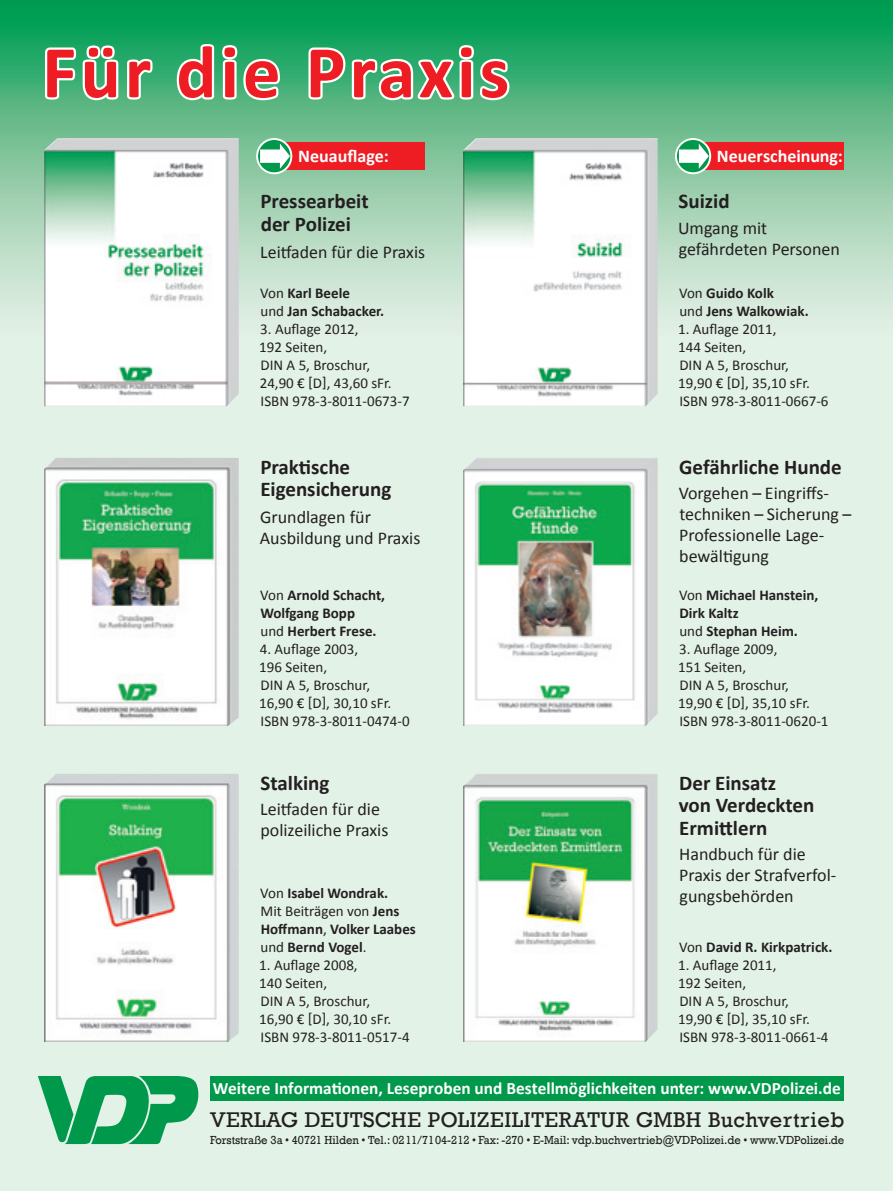
<style>
.page{position:relative;width:893px;height:1191px;background:#e3f2e7}
.page>*{position:absolute;margin:0;border:0;box-sizing:border-box;transform-origin:0 0}
.t1{font:700 75px "Calibri";letter-spacing:.055em;color:#ee1d23}
.t2{font:21.9px "Rockwell";letter-spacing:.03em;color:#231f20}
.t3{font:700 21px/22.5px "Calibri";color:#231f20}
.t4{font:18px/21px "Calibri";color:#231f20}
.t5{font:700 18px "Calibri";color:#fff}
.t6{font:700 17.4px "Calibri";color:#fff}
.t7{font:15px/18px "Calibri";color:#231f20}
.t8{font:700 15px/18px "Calibri";color:#231f20}
.t9{font:12px "Rockwell";color:#231f20;scale:.94 1}
.s1{font-weight:400}
</style>
<div class="page">
<svg style="left:0;top:0;width:893px;height:306px;background:#69bf91"></svg>
<div style="left:210px;top:1076px;width:634px;height:24px;background:#00984a"></div>
<svg style="left:38px;top:1076px;width:161px;height:68px"></svg>
<svg style="left:41px;top:42px;width:115px;height:62px;background:#78c8a0"></svg>
<svg style="left:174px;top:41px;width:110px;height:63px;background:#79c8a1"></svg>
<svg style="left:305px;top:42px;width:208px;height:61px;background:#77c79f"></svg>
<img style="left:44px;top:458px;width:195px;height:268px">
<img style="left:463px;top:138px;width:195px;height:268px">
<div style="left:685px;top:142px;width:159px;height:28px;background:#ee1d23"></div>
<svg style="left:674px;top:137px;width:38px;height:38px"></svg>
<img style="left:44px;top:138px;width:195px;height:268px">
<div style="left:267px;top:142px;width:158px;height:28px;background:#ee1d23"></div>
<svg style="left:255px;top:137px;width:38px;height:38px"></svg>
<img style="left:463px;top:458px;width:195px;height:268px">
<img style="left:463px;top:774px;width:195px;height:268px">
<img style="left:44px;top:774px;width:195px;height:268px">
<h1 class="t1" style="left:42px;top:24px;width:469px">Für die Praxis</h1>
<p class="t5" style="left:298px;top:144px;width:92px">Neuauflage:</p>
<h3 class="t3" style="left:260px;top:190px;width:110px">Pressearbeit der Polizei</h3>
<p class="t4" style="left:260px;top:241px;width:166px">Leitfaden für die Praxis</p>
<p class="t8" style="left:260px;top:284px;width:125px"><span class="s1">Von</span> Karl Beele<br><span class="s1">und</span> Jan Schabacker.</p>
<p class="t7" style="left:259px;top:320px;width:152px">3. Auflage 2012,<br>192 Seiten,<br>DIN A 5, Broschur,<br>24,90 € [D], 43,60 sFr.<br>ISBN 978-3-8011-0673-7</p>
<h3 class="t3" style="left:260px;top:455px;width:133px">Praktische<br>Eigensicherung</h3>
<p class="t4" style="left:260px;top:506px;width:162px">Grundlagen für<br>Ausbildung und Praxis</p>
<p class="t8" style="left:260px;top:586px;width:126px"><span class="s1">Von</span> Arnold Schacht,<br>Wolfgang Bopp<br><span class="s1">und</span> Herbert Frese.</p>
<p class="t7" style="left:259px;top:640px;width:152px">4. Auflage 2003,<br>196 Seiten,<br>DIN A 5, Broschur,<br>16,90 € [D], 30,10 sFr.<br>ISBN 978-3-8011-0474-0</p>
<h3 class="t3" style="left:260px;top:771px;width:71px">Stalking</h3>
<p class="t4" style="left:260px;top:798px;width:130px">Leitfaden für die polizeiliche Praxis</p>
<p class="t5" style="left:717px;top:144px;width:127px">Neuerscheinung:</p>
<h3 class="t3" style="left:678px;top:190px;width:53px">Suizid</h3>
<p class="t4" style="left:678px;top:217px;width:163px">Umgang mit gefährdeten Personen</p>
<p class="t8" style="left:679px;top:284px;width:131px"><span class="s1">Von</span> Guido Kolk<br><span class="s1">und</span> Jens Walkowiak.</p>
<p class="t7" style="left:678px;top:320px;width:152px">1. Auflage 2011,<br>144 Seiten,<br>DIN A 5, Broschur,<br>19,90 € [D], 35,10 sFr.<br>ISBN 978-3-8011-0667-6</p>
<h3 class="t3" style="left:679px;top:455px;width:164px">Gefährliche Hunde</h3>
<p class="t4" style="left:679px;top:482px;width:174px">Vorgehen – Eingriffs&shy;techniken – Sicherung –<br>Professionelle Lage&shy;bewältigung</p>
<p class="t8" style="left:679px;top:586px;width:141px"><span class="s1">Von</span> Michael Hanstein,<br>Dirk Kaltz<br><span class="s1">und</span> Stephan Heim.</p>
<p class="t7" style="left:678px;top:640px;width:152px">3. Auflage 2009,<br>151 Seiten,<br>DIN A 5, Broschur,<br>19,90 € [D], 35,10 sFr.<br>ISBN 978-3-8011-0620-1</p>
<h3 class="t3" style="left:679px;top:771px;width:137px">Der Einsatz<br>von Verdeckten<br>Ermittlern</h3>
<p class="t4" style="left:679px;top:843px;width:159px">Handbuch für die<br>Praxis der Strafverfol-</p>
<p class="t8" style="left:260px;top:883px;width:129px"><span class="s1">Von</span> Isabel Wondrak.</p>
<p class="t4" style="left:680px;top:885px;width:116px">gungsbehörden</p>
<p class="t8" style="left:260px;top:901px;width:157px"><span class="s1">Mit Beiträgen von</span> Jens<br>Hoffmann<span class="s1">,</span> Volker Laabes <span class="s1">und</span> Bernd Vogel<span class="s1">.</span></p>
<p class="t7" style="left:259px;top:955px;width:152px">1. Auflage 2008,<br>140 Seiten,<br>DIN A 5, Broschur,<br>16,90 € [D], 30,10 sFr.<br>ISBN 978-3-8011-0517-4</p>
<p class="t8" style="left:679px;top:937px;width:155px"><span class="s1">Von</span> David R. Kirkpatrick.</p>
<p class="t7" style="left:678px;top:956px;width:152px">1. Auflage 2011,<br>192 Seiten,<br>DIN A 5, Broschur,<br>19,90 € [D], 35,10 sFr.<br>ISBN 978-3-8011-0661-4</p>
<p class="t6" style="left:213px;top:1077px;width:629px">Weitere Informationen, Leseproben und Bestellmöglichkeiten unter: www.VDPolizei.de</p>
<h2 class="t2" style="left:210px;top:1107px;width:636px">VERLAG DEUTSCHE POLIZEILITERATUR GMBH Buchvertrieb</h2>
<p class="t9" style="left:210px;top:1132px;width:676px">Forststraße 3a • 40721 Hilden • Tel.: 0211/7104-212 • Fax: -270 • E-Mail: vdp.buchvertrieb@VDPolizei.de • www.VDPolizei.de</p>
</div>
